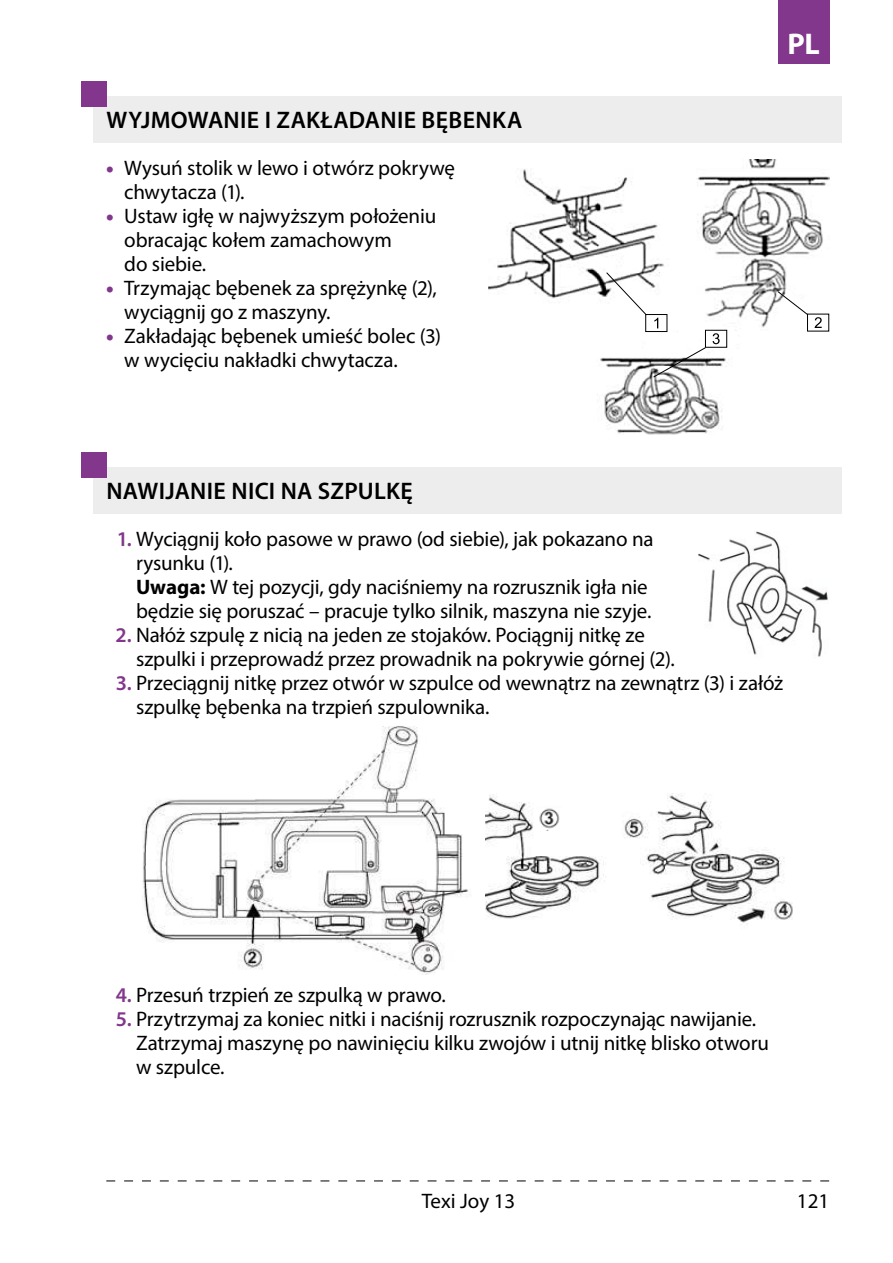
<style>
.page{position:relative;width:893px;height:1263px;background:#fff}
.page>*{position:absolute;margin:0;border:0;box-sizing:border-box;transform-origin:0 0}
.t1{font:700 30px "Myriad Pro";color:#fff}
.t2{font:600 24px "Myriad Pro";letter-spacing:.015em;color:#000}
.t3{font:21px/24px "Myriad Pro";letter-spacing:-.01em;color:#000}
.s1{font-weight:900;color:#82368c}
.s2{font-weight:600;color:#82368c}
.s3{font-weight:700}
</style>
<div class="page">
<svg style="left:106px;top:1181px;width:723px;height:1px"></svg>
<div style="left:778px;top:0;width:51px;height:64px;background:#82368c"></div>
<div style="left:94px;top:96px;width:748px;height:46px;background:#ededed"></div>
<div style="left:81px;top:81px;width:25px;height:25px;background:#82368c"></div>
<div style="left:94px;top:467px;width:748px;height:47px;background:#ededed"></div>
<div style="left:81px;top:452px;width:25px;height:25px;background:#82368c"></div>
<img style="left:488px;top:159px;width:341px;height:276px">
<svg style="left:606px;top:272px;width:41px;height:44px"></svg>
<svg style="left:653px;top:347px;width:53px;height:31px"></svg>
<svg style="left:778px;top:291px;width:30px;height:24px"></svg>
<div style="left:645px;top:314px;width:22px;height:18px;border:1px solid #000"></div>
<svg style="left:654px;top:318px;width:4px;height:10px"></svg>
<svg style="left:815px;top:317px;width:7px;height:11px"></svg>
<div style="left:705px;top:330px;width:22px;height:18px;border:1px solid #000"></div>
<svg style="left:713px;top:333px;width:7px;height:11px"></svg>
<img style="left:698px;top:531px;width:130px;height:126px">
<img style="left:622px;top:793px;width:171px;height:132px">
<img style="left:485px;top:794px;width:119px;height:125px">
<img style="left:535px;top:804px;width:26px;height:26px">
<img style="left:143px;top:726px;width:326px;height:248px">
<p class="t2" style="left:107px;top:105px;width:417px">WYJMOWANIE I ZAKŁADANIE BĘBENKA</p>
<p class="t3" style="left:124px;top:156px;width:332px;text-indent:-18px"><span class="s1">•</span> Wysuń stolik w lewo i otwórz pokrywę chwytacza (1).</p>
<p class="t3" style="left:124px;top:204px;width:313px;text-indent:-18px"><span class="s1">•</span> Ustaw igłę w najwyższym położeniu obracając kołem zamachowym<br>do siebie.</p>
<p class="t3" style="left:124px;top:276px;width:314px;text-indent:-18px"><span class="s1">•</span> Trzymając bębenek za sprężynkę (2), wyciągnij go z maszyny.</p>
<p class="t3" style="left:124px;top:324px;width:318px;text-indent:-18px"><span class="s1">•</span> Zakładając bębenek umieść bolec (3) w wycięciu nakładki chwytacza.</p>
<p class="t2" style="left:107px;top:476px;width:308px">NAWIJANIE NICI NA SZPULKĘ</p>
<h1 class="t1" style="left:787px;top:24px;width:34px">PL</h1>
<p class="t3" style="left:136px;top:527px;width:519px;text-indent:-19px"><span class="s2">1.</span> Wyciągnij koło pasowe w prawo (od siebie), jak pokazano na rysunku (1).<br><span class="s3">Uwaga:</span> W tej pozycji, gdy naciśniemy na rozrusznik igła nie będzie się poruszać – pracuje tylko silnik, maszyna nie szyje.</p>
<p class="t3" style="left:136px;top:623px;width:540px;text-indent:-21px"><span class="s2">2.</span> Nałóż szpulę z nicią na jeden ze stojaków. Pociągnij nitkę ze szpulki i przeprowadź przez prowadnik na pokrywie górnej (2).</p>
<p class="t3" style="left:136px;top:671px;width:649px;text-indent:-20px"><span class="s2">3.</span> Przeciągnij nitkę przez otwór w szpulce od wewnątrz na zewnątrz (3) i załóż szpulkę bębenka na trzpień szpulownika.</p>
<p class="t3" style="left:116px;top:983px;width:332px"><span class="s2">4.</span> Przesuń trzpień ze szpulką w prawo.</p>
<p class="t3" style="left:136px;top:1007px;width:634px;text-indent:-20px"><span class="s2">5.</span> Przytrzymaj za koniec nitki i naciśnij rozrusznik rozpoczynając nawijanie.<br>Zatrzymaj maszynę po nawinięciu kilku zwojów i utnij nitkę blisko otworu w szpulce.</p>
<p class="t3" style="left:422px;top:1188px;width:95px">Texi Joy 13</p>
<p class="t3" style="left:797px;top:1188px;width:34px">121</p>
</div>
